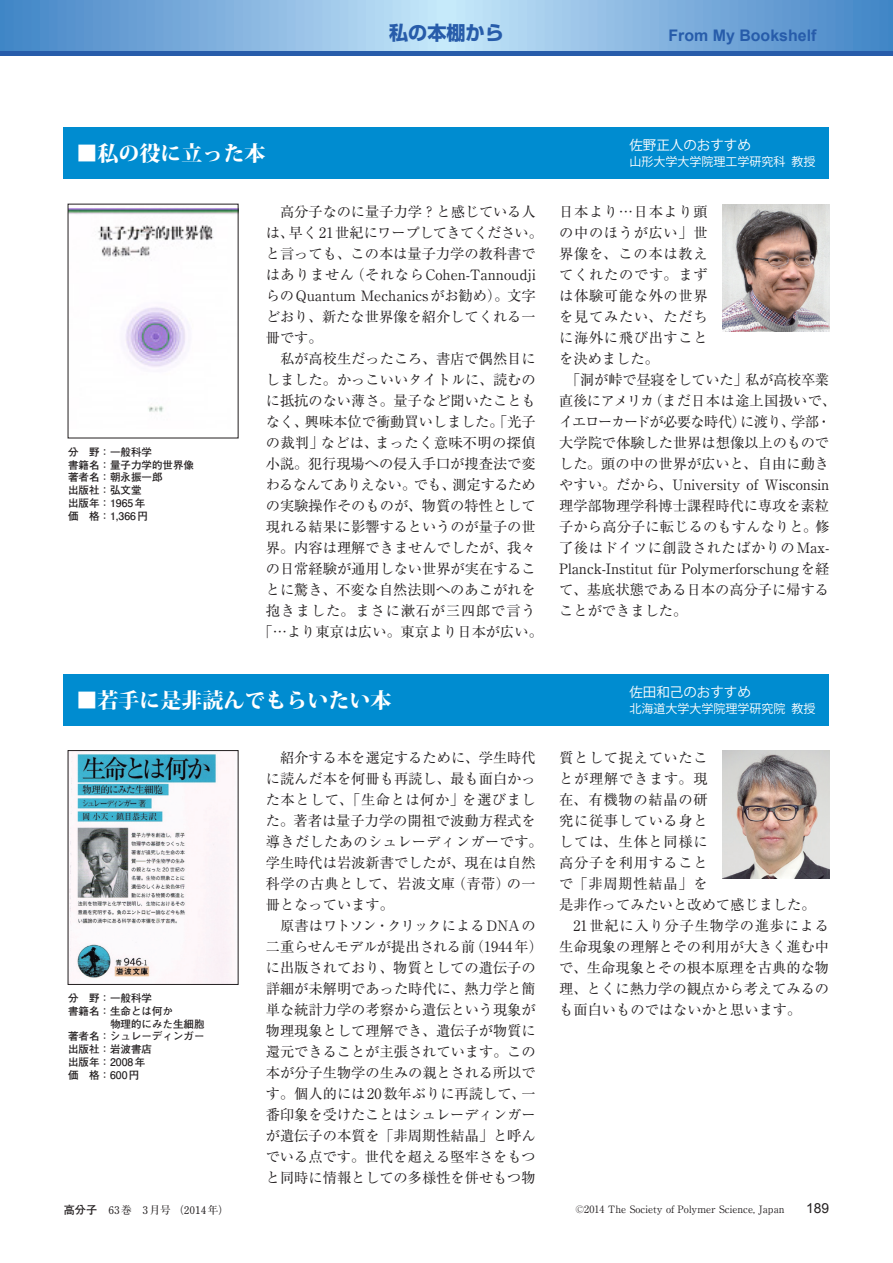
<style>
.page{position:relative;width:893px;height:1263px;background:#fff}
.page>*{position:absolute;margin:0;border:0;box-sizing:border-box;transform-origin:0 0}
.t1{font:800 21px "Koz Min Pro";color:#fff}
.t2{font:700 19.2px "Shin Go Pro";color:#275caa}
.t3{font:700 15.9px "Arial";color:#275caa}
.t4{font:14.25px/21px "Ryumin Pro";color:#231f20}
.t5{font:14.25px "Ryumin Pro";letter-spacing:.055em;color:#231f20}
.t6{font:14.25px "Ryumin Pro";letter-spacing:.045em;color:#231f20}
.t7{font:14.25px "Ryumin Pro";letter-spacing:-.04em;color:#231f20}
.t8{font:14.25px "Ryumin Pro";letter-spacing:-.05em;color:#231f20}
.t9{font:14.25px "Ryumin Pro";letter-spacing:.02em;color:#231f20}
.t10{font:14.25px "Ryumin Pro";letter-spacing:.035em;color:#231f20}
.t11{font:14.25px "Ryumin Pro";letter-spacing:.025em;color:#231f20}
.t12{font:14.25px "Ryumin Pro";letter-spacing:-.02em;color:#231f20}
.t13{font:14.25px "Ryumin Pro";letter-spacing:.06em;color:#231f20}
.t14{font:13.8px "Arial";color:#231f20}
.t15{font:13.5px "Koz Go Pro";color:#fff}
.t16{font:12px "Koz Go Pro";color:#fff}
.t17{font:700 10.65px "Futo Min A101 Pro";color:#231f20}
.t18{font:700 10.5px/12.8px "Futo Go B101 Pro";color:#231f20}
.t19{font:10.05px "Ryumin Pro";color:#231f20}
.s1{font-family:"Futo Go B101 Pro";font-size:11.1px}
</style>
<div class="page">
<img style="left:70px;top:208px;width:166px;height:204px">
<img style="left:70px;top:752px;width:163px;height:231px">
<div style="left:68px;top:750px;width:170px;height:235px;border:1px solid #231f20"></div>
<img style="left:723px;top:204px;width:106px;height:128px">
<img style="left:723px;top:750px;width:106px;height:128px">
<div style="left:64px;top:128px;width:765px;height:51px;background:#008cd0"></div>
<div style="left:64px;top:674px;width:765px;height:51px;background:#008cd0"></div>
<img style="left:0;top:0;width:893px;height:51px">
<hr style="left:0;top:51px;width:893px;height:4px;background:#275caa">
<h1 class="t1" style="left:77px;top:138px;width:191px">■私の役に立った本</h1>
<h2 class="t2" style="left:389px;top:18px;width:116px">私の本棚から</h2>
<p class="t3" style="left:668px;top:25px;width:149px">From My Bookshelf</p>
<p class="t15" style="left:629px;top:137px;width:123px">佐野正人のおすすめ</p>
<p class="t16" style="left:629px;top:154px;width:187px">山形大学大学院理工学研究科教授</p>
<p class="t18" style="left:68px;top:444px;width:127px">分　野：一般科学<br>書籍名：量子力学的世界像著者名：朝永振一郎<br>出版社：弘文堂<br>出版年：1965年<br>価　格：1,366円</p>
<p class="t4" style="left:266px;top:200px;width:279px;text-indent:14px">高分子なのに量子力学？と感じている人は、早く21世紀にワープしてきてください。と言っても、この本は量子力学の教科書ではありません（それならCohen-TannoudjiらのQuantum Mechanicsがお勧め）。文字どおり、新たな世界像を紹介してくれる一冊です。</p>
<p class="t4" style="left:280px;top:347px;width:257px">私が高校生だったころ、書店で偶然目に</p>
<p class="t4" style="left:266px;top:368px;width:272px">しました。かっこいいタイトルに、読むの</p>
<p class="t4" style="left:266px;top:389px;width:272px">に抵抗のない薄さ。量子など聞いたことも</p>
<p class="t4" style="left:266px;top:410px;width:272px">なく、興味本位で衝動買いしました。「光子</p>
<p class="t11" style="left:266px;top:431px;width:271px">の裁判」などは、まったく意味不明の探偵</p>
<p class="t4" style="left:266px;top:452px;width:272px">小説。犯行現場への侵入手口が捜査法で変</p>
<p class="t8" style="left:266px;top:473px;width:271px">わるなんてありえない。でも、測定するため</p>
<p class="t4" style="left:266px;top:494px;width:272px">の実験操作そのものが、物質の特性として</p>
<p class="t4" style="left:266px;top:515px;width:272px">現れる結果に影響するというのが量子の世</p>
<p class="t4" style="left:266px;top:536px;width:272px">界。内容は理解できませんでしたが、我々</p>
<p class="t4" style="left:266px;top:557px;width:272px">の日常経験が通用しない世界が実在するこ</p>
<p class="t4" style="left:266px;top:578px;width:272px">とに驚き、不変な自然法則へのあこがれを</p>
<p class="t13" style="left:266px;top:599px;width:271px">抱きました。まさに漱石が三四郎で言う</p>
<p class="t4" style="left:259px;top:620px;width:286px">「…より東京は広い。東京より日本が広い。</p>
<h1 class="t1" style="left:77px;top:684px;width:316px">■若手に是非読んでもらいたい本</h1>
<p class="t18" style="left:68px;top:990px;width:138px">分　野：一般科学<br>書籍名：生命とは何か<br>　　　　物理的にみた生細胞著者名：シュレーディンガー出版社：岩波書店<br>出版年：2008年<br>価　格：600円</p>
<p class="t4" style="left:266px;top:746px;width:279px;text-indent:14px">紹介する本を選定するために、学生時代に読んだ本を何冊も再読し、最も面白かった本として、「生命とは何か」を選びました。著者は量子力学の開祖で波動方程式を導きだしたあのシュレーディンガーです。学生時代は岩波新書でしたが、現在は自然科学の古典として、岩波文庫（青帯）の一冊となっています。</p>
<p class="t4" style="left:266px;top:914px;width:279px;text-align:center">原書はワトソン・クリックによるDNAの<br>二重らせんモデルが提出される前（1944年）に出版されており、物質としての遺伝子の詳細が未解明であった時代に、熱力学と簡単な統計力学の考察から遺伝という現象が物理現象として理解でき、遺伝子が物質に還元できることが主張されています。この本が分子生物学の生みの親とされる所以です。個人的には20数年ぶりに再読して、一番印象を受けたことはシュレーディンガーが遺伝子の本質を「非周期性結晶」と呼んでいる点です。世代を超える堅牢さをもつと同時に情報としての多様性を併せもつ物</p>
<p class="t6" style="left:559px;top:200px;width:150px">日本より…日本より頭</p>
<p class="t6" style="left:559px;top:221px;width:150px">の中のほうが広い」世</p>
<p class="t5" style="left:559px;top:242px;width:150px">界像を、この本は教え</p>
<p class="t5" style="left:559px;top:263px;width:150px">てくれたのです。まず</p>
<p class="t6" style="left:559px;top:284px;width:150px">は体験可能な外の世界</p>
<p class="t5" style="left:559px;top:305px;width:150px">を見てみたい、ただち</p>
<p class="t6" style="left:559px;top:326px;width:150px">に海外に飛び出すこと</p>
<p class="t4" style="left:559px;top:347px;width:101px">を決めました。</p>
<p class="t12" style="left:566px;top:368px;width:264px">「洞が峠で昼寝をしていた」私が高校卒業</p>
<p class="t9" style="left:559px;top:389px;width:279px">直後にアメリカ（まだ日本は途上国扱いで、</p>
<p class="t7" style="left:559px;top:410px;width:273px">イエローカードが必要な時代）に渡り、学部・</p>
<p class="t4" style="left:559px;top:431px;width:272px">大学院で体験した世界は想像以上のもので</p>
<p class="t4" style="left:559px;top:452px;width:272px">した。頭の中の世界が広いと、自由に動き</p>
<p class="t4" style="left:559px;top:473px;width:272px">やすい。だから、University of Wisconsin</p>
<p class="t4" style="left:559px;top:494px;width:271px">理学部物理学科博士課程時代に専攻を素粒</p>
<p class="t4" style="left:559px;top:515px;width:272px">子から高分子に転じるのもすんなりと。修</p>
<p class="t10" style="left:559px;top:536px;width:271px">了後はドイツに創設されたばかりのMax-</p>
<p class="t4" style="left:559px;top:557px;width:272px">Planck-Institut für Polymerforschungを経</p>
<p class="t4" style="left:559px;top:578px;width:272px">て、基底状態である日本の高分子に帰する</p>
<p class="t4" style="left:559px;top:599px;width:130px">ことができました。</p>
<p class="t15" style="left:629px;top:683px;width:123px">佐田和己のおすすめ</p>
<p class="t16" style="left:629px;top:700px;width:187px">北海道大学大学院理学研究院教授</p>
<p class="t6" style="left:559px;top:747px;width:150px">質として捉えていたこ</p>
<p class="t5" style="left:559px;top:768px;width:150px">とが理解できます。現</p>
<p class="t5" style="left:559px;top:789px;width:150px">在、有機物の結晶の研</p>
<p class="t6" style="left:559px;top:810px;width:150px">究に従事している身と</p>
<p class="t5" style="left:559px;top:831px;width:150px">しては、生体と同様に</p>
<p class="t6" style="left:559px;top:852px;width:150px">高分子を利用すること</p>
<p class="t4" style="left:559px;top:873px;width:150px">で「非周期性結晶」を</p>
<p class="t4" style="left:559px;top:894px;width:258px">是非作ってみたいと改めて感じました。</p>
<p class="t5" style="left:573px;top:915px;width:257px">21世紀に入り分子生物学の進歩による</p>
<p class="t4" style="left:559px;top:936px;width:272px">生命現象の理解とその利用が大きく進む中</p>
<p class="t4" style="left:559px;top:957px;width:272px">で、生命現象とその根本原理を古典的な物</p>
<p class="t4" style="left:559px;top:978px;width:272px">理、とくに熱力学の観点から考えてみるの</p>
<p class="t4" style="left:559px;top:999px;width:244px">も面白いものではないかと思います。</p>
<p class="t17" style="left:64px;top:1202px;width:167px"><span class="s1">高分子　</span>63巻　3月号　（2014年）</p>
<p class="t19" style="left:575px;top:1201px;width:211px">©2014 The Society of Polymer Science, Japan</p>
<p class="t14" style="left:806px;top:1199px;width:25px">189</p>
</div>
